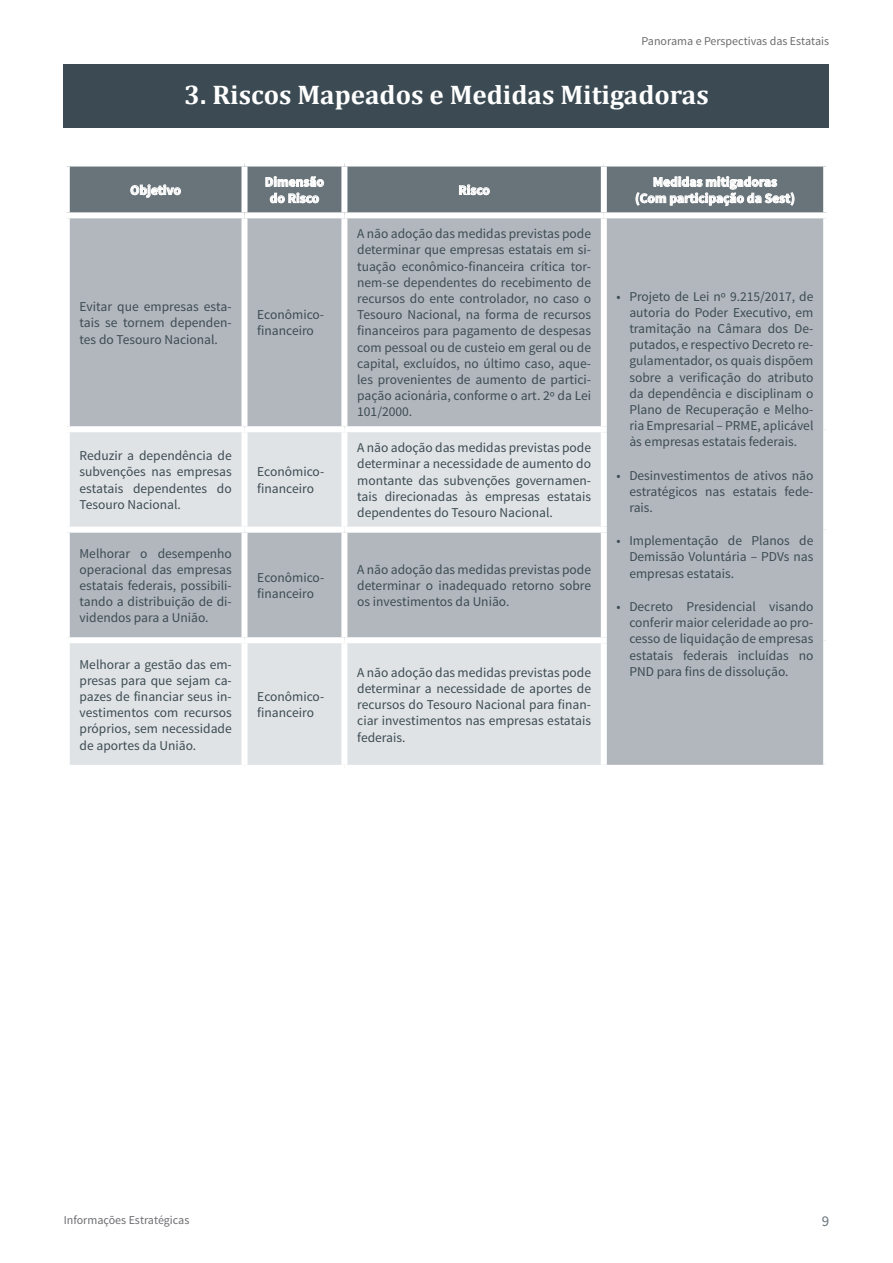
<style>
.page{position:relative;width:893px;height:1263px;background:#fff}
.page>*{position:absolute;margin:0;border:0;box-sizing:border-box;transform-origin:0 0}
.t1{font:700 27px "Cambria";color:#fff}
.t2{font:15px "Source Sans Pro";color:#69747a}
.t3{font:13.5px/16.2px "Source Sans Pro";color:#3c4b53;text-align:justify}
.t4{font:700 13.5px/16.2px "Source Sans Pro";color:#fff;text-align:center}
.t5{font:12px "Source Sans Pro";color:#6c6d70}
</style>
<div class="page">
<div style="left:64px;top:64px;width:765px;height:64px;background:#3c4b53"></div>
<div style="left:70px;top:218px;width:753px;height:547px;background:#b2b7bd"></div>
<svg style="left:70px;top:432px;width:531px;height:333px;background:#d1d4d8"></svg>
<div style="left:241px;top:218px;width:6px;height:208px;background:#fff"></div>
<div style="left:341px;top:218px;width:6px;height:208px;background:#fff"></div>
<div style="left:601px;top:218px;width:6px;height:208px;background:#fff"></div>
<div style="left:64px;top:426px;width:180px;height:6px;background:#fff"></div>
<div style="left:244px;top:426px;width:100px;height:6px;background:#fff"></div>
<div style="left:241px;top:432px;width:6px;height:95px;background:#fff"></div>
<div style="left:344px;top:426px;width:263px;height:6px;background:#fff"></div>
<div style="left:341px;top:432px;width:6px;height:95px;background:#fff"></div>
<div style="left:601px;top:432px;width:6px;height:95px;background:#fff"></div>
<div style="left:64px;top:527px;width:180px;height:6px;background:#fff"></div>
<div style="left:244px;top:527px;width:100px;height:6px;background:#fff"></div>
<div style="left:241px;top:533px;width:6px;height:104px;background:#fff"></div>
<div style="left:344px;top:527px;width:263px;height:6px;background:#fff"></div>
<div style="left:341px;top:533px;width:6px;height:104px;background:#fff"></div>
<div style="left:601px;top:533px;width:6px;height:104px;background:#fff"></div>
<div style="left:64px;top:637px;width:180px;height:6px;background:#fff"></div>
<div style="left:244px;top:637px;width:100px;height:6px;background:#fff"></div>
<div style="left:241px;top:643px;width:6px;height:122px;background:#fff"></div>
<div style="left:344px;top:637px;width:263px;height:6px;background:#fff"></div>
<div style="left:341px;top:643px;width:6px;height:122px;background:#fff"></div>
<div style="left:601px;top:643px;width:6px;height:122px;background:#fff"></div>
<svg style="left:67px;top:164px;width:759px;height:51px;background:#858d92"></svg>
<p class="t5" style="left:642px;top:34px;width:189px">Panorama e Perspectivas das Estatais</p>
<h1 class="t1" style="left:184px;top:76px;width:526px">3. Riscos Mapeados e Medidas Mitigadoras</h1>
<p class="t4" style="left:130px;top:182px;width:52px">Objetivo</p>
<p class="t4" style="left:265px;top:174px;width:61px">Dimensão do Risco</p>
<p class="t4" style="left:458px;top:182px;width:33px">Risco</p>
<p class="t4" style="left:635px;top:174px;width:161px">Medidas mitigadoras<br>(Com participação da Sest)</p>
<p class="t3" style="left:80px;top:299px;width:154px">Evitar que empresas esta&shy;tais se tornem dependen&shy;tes do Tesouro Nacional.</p>
<p class="t3" style="left:257px;top:307px;width:68px">Econômico&shy;financeiro</p>
<p class="t3" style="left:80px;top:448px;width:154px">Reduzir a dependência de subvenções nas empresas estatais dependentes do Tesouro Nacional.</p>
<p class="t3" style="left:257px;top:464px;width:68px">Econômico&shy;financeiro</p>
<p class="t3" style="left:357px;top:226px;width:235px">A não adoção das medidas previstas pode determinar que empresas estatais em si&shy;tuação econômico-financeira crítica tor&shy;nem-se dependentes do recebimento de recursos do ente controlador, no caso o Tesouro Nacional, na forma de recursos financeiros para pagamento de despesas com pessoal ou de custeio em geral ou de capital, excluídos, no último caso, aque&shy;les provenientes de aumento de partici&shy;pação acionária, conforme o art. 2º da Lei 101/2000.</p>
<p class="t3" style="left:357px;top:440px;width:235px">A não adoção das medidas previstas pode determinar a necessidade de aumento do montante das subvenções governamen&shy;tais direcionadas às empresas estatais dependentes do Tesouro Nacional.</p>
<p class="t3" style="left:80px;top:545px;width:154px">Melhorar o desempenho operacional das empresas estatais federais, possibili&shy;tando a distribuição de di&shy;videndos para a União.</p>
<p class="t3" style="left:80px;top:656px;width:154px">Melhorar a gestão das em&shy;presas para que sejam ca&shy;pazes de financiar seus in&shy;vestimentos com recursos próprios, sem necessidade de aportes da União.</p>
<p class="t3" style="left:257px;top:570px;width:68px">Econômico&shy;financeiro</p>
<p class="t3" style="left:357px;top:561px;width:235px">A não adoção das medidas previstas pode determinar o inadequado retorno sobre os investimentos da União.</p>
<p class="t3" style="left:257px;top:689px;width:68px">Econômico&shy;financeiro</p>
<p class="t3" style="left:357px;top:664px;width:235px">A não adoção das medidas previstas pode determinar a necessidade de aportes de recursos do Tesouro Nacional para finan&shy;ciar investimentos nas empresas estatais federais.</p>
<p class="t3" style="left:629px;top:288px;width:186px;text-indent:-13px">• Projeto de Lei nº 9.215/2017, de autoria do Poder Executivo, em tramitação na Câmara dos De&shy;putados, e respectivo Decreto re&shy;gulamentador, os quais dispõem sobre a verificação do atributo da dependência e disciplinam o Plano de Recuperação e Melho&shy;ria Empresarial – PRME, aplicável às empresas estatais federais.</p>
<p class="t3" style="left:629px;top:467px;width:186px;text-indent:-13px">• Desinvestimentos de ativos não estratégicos nas estatais fede&shy;rais.</p>
<p class="t3" style="left:629px;top:533px;width:186px;text-indent:-13px">• Implementação de Planos de Demissão Voluntária – PDVs nas empresas estatais.</p>
<p class="t3" style="left:629px;top:598px;width:186px;text-indent:-13px">• Decreto Presidencial visando conferir maior celeridade ao pro&shy;cesso de liquidação de empresas estatais federais incluídas no PND para fins de dissolução.</p>
<p class="t5" style="left:64px;top:1212px;width:127px">Informações Estratégicas</p>
<p class="t2" style="left:822px;top:1212px;width:9px">9</p>
</div>
